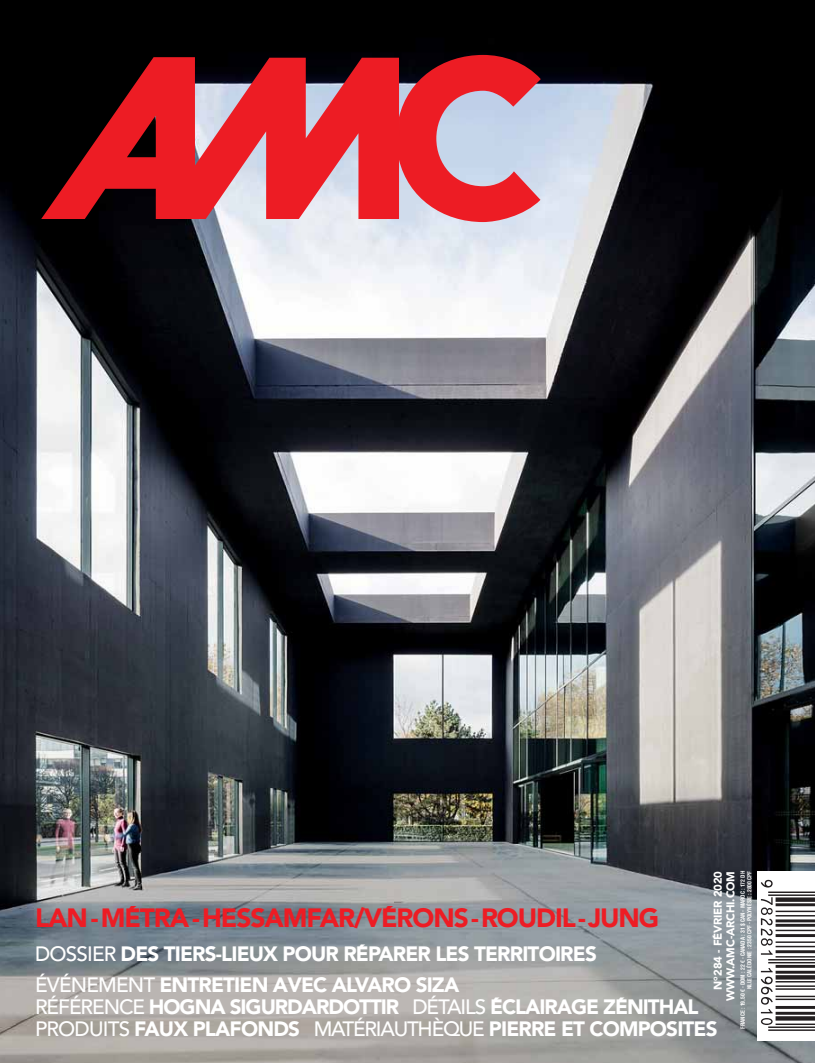
<style>
.page{position:relative;width:815px;height:1063px;background:#fff}
.page>*{position:absolute;margin:0;border:0;box-sizing:border-box;transform-origin:0 0}
.t1{font:26.25px "Avenir LT Std 95 Black AMC";letter-spacing:-.04em;color:#ed1c24}
.t2{font:20.62px/30.8px "Avenir LT Std 95 Black AMC";letter-spacing:-.04em;color:#fff}
.t3{font:11.25px/12.5px "Avenir LT Std 95 Black AMC";letter-spacing:-.01em;color:#fff;text-align:right}
.t4{font:700 condensed 5.62px/6.8px "Helvetica LT Std";letter-spacing:-.015em;color:#fff;text-align:right}
.s1{font-family:"Avenir LT Std";font-weight:500}
</style>
<div class="page">
<img style="left:0;top:0;width:815px;height:1063px">
<div style="left:757px;top:871px;width:58px;height:169px;background:#fff"></div>
<svg style="left:41px;top:57px;width:358px;height:162px;background:#ad3239"></svg>
<svg style="left:399px;top:55px;width:142px;height:167px;background:#cd6e7b"></svg>
<p class="t3" style="left:712px;top:1001px;width:132px;rotate:-90deg">N° 284 - FÉVRIER 2020<br>WWW.AMC-ARCHI.COM</p>
<p class="t4" style="left:739px;top:1029px;width:159px;rotate:-90deg">FRANCE : 19,50 € - DOM : 22 € - CANADA : 31 $ CAN - MAROC : 172 DH<br>NLLE CALÉDONIE : 2350 CPF - POLYNÉSIE : 2800 CPF</p>
<p class="t1" style="left:35px;top:903px;width:626px">LAN - MÉTRA - HESSAMFAR/VÉRONS - ROUDIL - JUNG</p>
<p class="t2" style="left:35px;top:939px;width:563px"><span class="s1">DOSSIER</span> DES TIERS-LIEUX POUR RÉPARER LES TERRITOIRES<br><span class="s1">ÉVÉNEMENT</span> ENTRETIEN AVEC ALVARO SIZA</p>
<p class="t2" style="left:35px;top:996px;width:684px;line-height:21.9px"><span class="s1">RÉFÉRENCE</span> HOGNA SIGURDARDOTTIR <span class="s1">DÉTAILS</span> ÉCLAIRAGE ZÉNITHAL<br><span class="s1">PRODUITS</span> FAUX PLAFONDS <span class="s1">MATÉRIAUTHÈQUE</span> PIERRE ET COMPOSITES</p>
</div>
